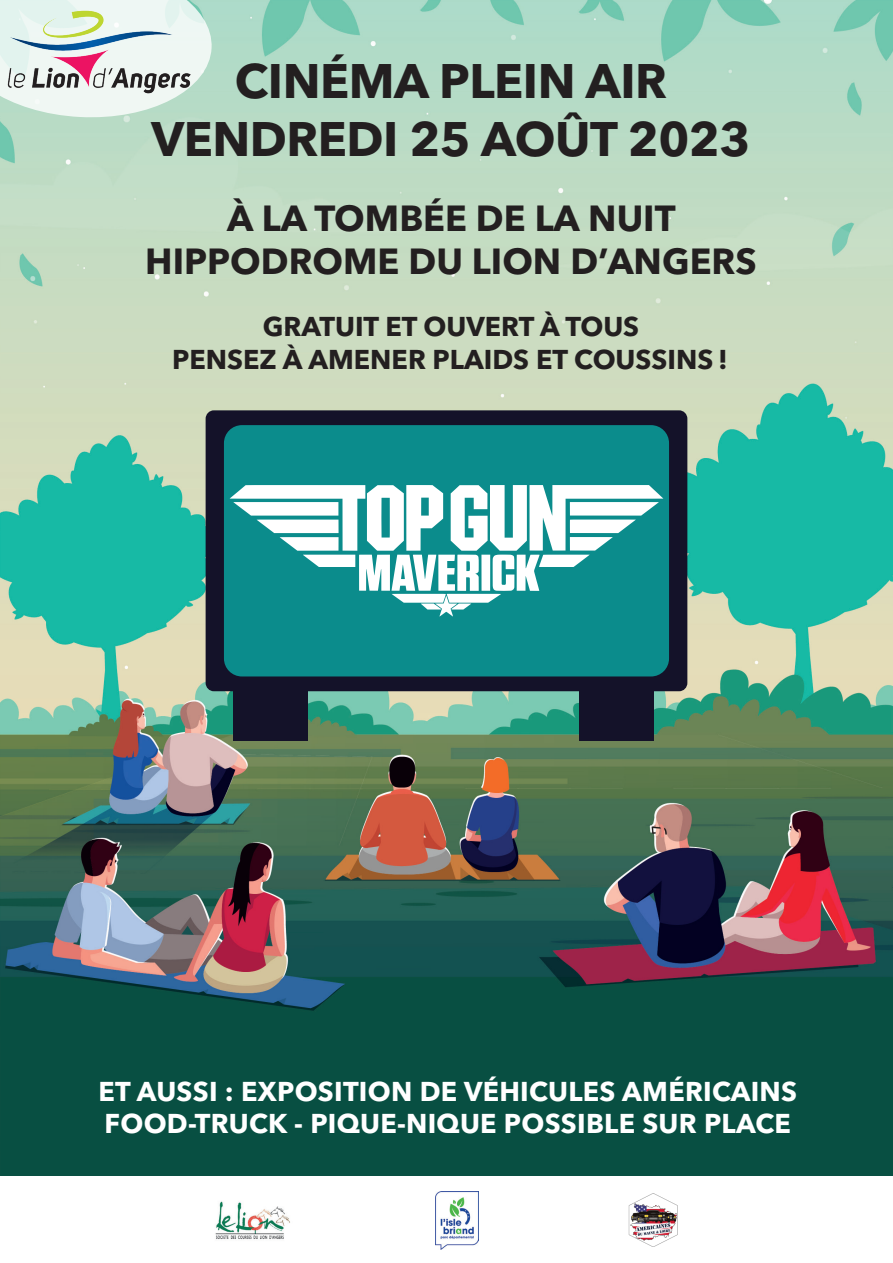
<style>
.page{position:relative;width:893px;height:1263px;background:#fff}
.page>*{position:absolute;margin:0;border:0;box-sizing:border-box;transform-origin:0 0}
.t1{font:700 48px "Avenir Next LT Pro";letter-spacing:-.01em;color:#231f20}
.t2{font:700 36px "Avenir Next LT Pro";color:#231f20}
.t3{font:700 27px "Avenir Next LT Pro";letter-spacing:.01em;color:#fff}
.t4{font:700 27px "Avenir Next LT Pro";color:#231f20}
</style>
<div class="page">
<img style="left:0;top:0;width:893px;height:1176px">
<div style="left:206px;top:410px;width:481px;height:281px;background:#141229;border-radius:8px"></div>
<div style="left:233px;top:666px;width:75px;height:75px;background:#141229"></div>
<div style="left:579px;top:666px;width:75px;height:75px;background:#141229"></div>
<div style="left:224px;top:425px;width:445px;height:251px;background:#0b8c8c;border-radius:18px"></div>
<img style="left:628px;top:1193px;width:50px;height:53px">
<img style="left:435px;top:1191px;width:44px;height:59px">
<img style="left:215px;top:1201px;width:75px;height:39px">
<svg style="left:0;top:0;width:214px;height:121px"></svg>
<img style="left:0;top:0;width:200px;height:100px">
<svg style="left:230px;top:485px;width:433px;height:132px"></svg>
<p class="t1" style="left:235px;top:52px;width:433px">CINÉMA PLEIN AIR</p>
<p class="t1" style="left:151px;top:109px;width:601px">VENDREDI 25 AOÛT 2023</p>
<p class="t2" style="left:227px;top:196px;width:450px">À LA TOMBÉE DE LA NUIT</p>
<p class="t2" style="left:145px;top:240px;width:613px">HIPPODROME DU LION D’ANGERS</p>
<p class="t4" style="left:263px;top:310px;width:378px">GRATUIT ET OUVERT À TOUS</p>
<p class="t4" style="left:172px;top:343px;width:557px">PENSEZ À AMENER PLAIDS ET COUSSINS !</p>
<p class="t3" style="left:98px;top:1074px;width:700px">ET AUSSI : EXPOSITION DE VÉHICULES AMÉRICAINS</p>
<p class="t3" style="left:105px;top:1107px;width:688px">FOOD-TRUCK - PIQUE-NIQUE POSSIBLE SUR PLACE</p>
</div>
